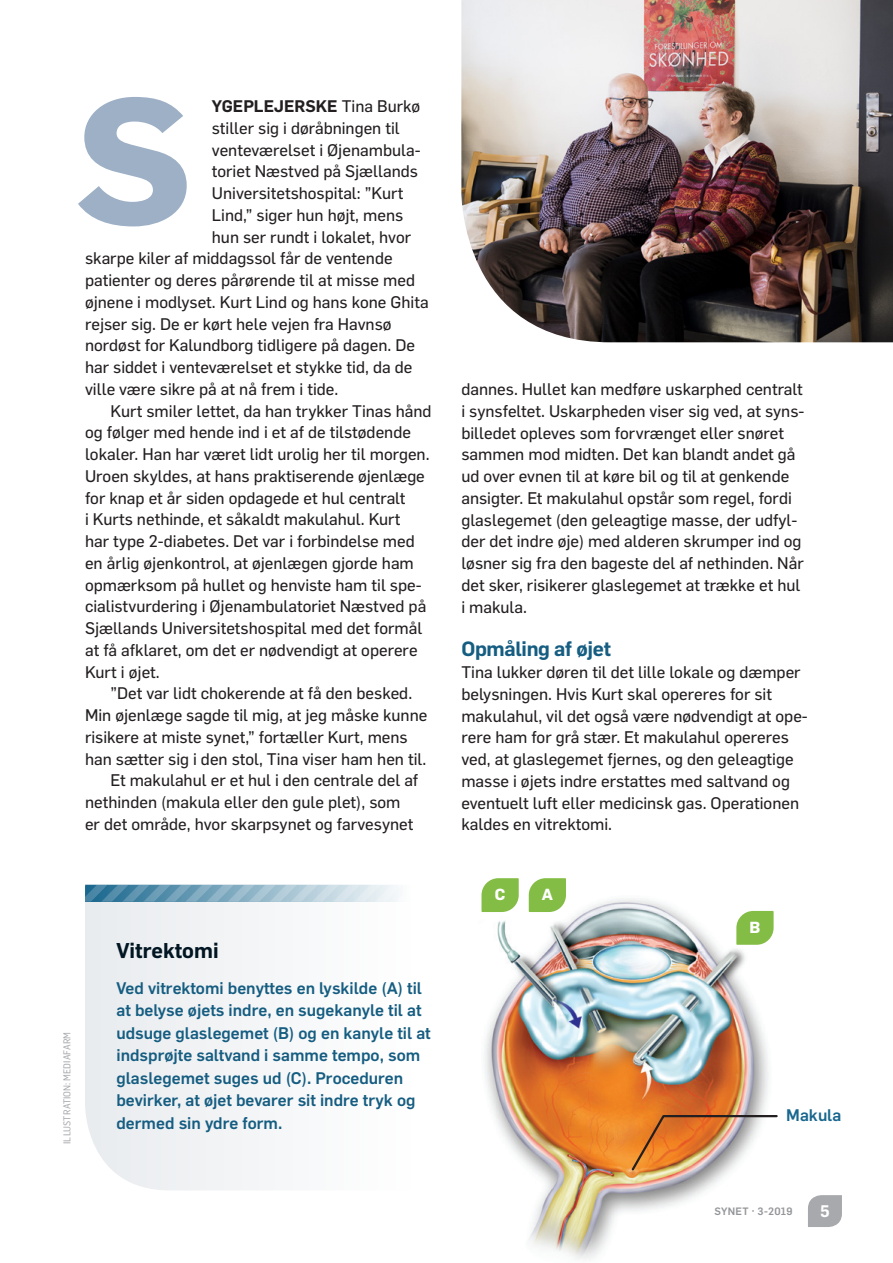
<style>
.page{position:relative;width:893px;height:1263px;background:#fff}
.page>*{position:absolute;margin:0;border:0;box-sizing:border-box;transform-origin:0 0}
.t1{font:700 175.65px "Flama";color:#9db0c6;scale:1.05 1}
.t2{font:600 21px "Flama";color:#011622}
.t3{font:600 20.25px "Flama";letter-spacing:-.015em;color:#155d81}
.t4{font:16.5px/21.8px "Flama Basic";color:#231f20}
.t5{font:500 16.5px/22.5px "Flama";color:#155d81}
.t6{font:600 16.5px "Flama";color:#231f20}
.t7{font:500 16.5px "Flama";color:#19678e}
.t8{font:600 16.5px "Flama";color:#fff}
.t9{font:700 15.75px "Flama";color:#fff}
.t10{font:500 10.5px "Flama";letter-spacing:.025em;color:#939598}
.t11{font:9.75px "Flama Semicondensed Basic";letter-spacing:.01em;color:#a8a9ad}
.s1{font-family:"Flama Basic";font-weight:400}
</style>
<div class="page">
<div style="left:85px;top:912px;width:180px;height:278px;background:#eff1f3"></div>
<img style="left:485px;top:898px;width:287px;height:363px">
<svg style="left:85px;top:878px;width:481px;height:34px"></svg>
<svg style="left:736px;top:911px;width:38px;height:34px"></svg>
<svg style="left:630px;top:1114px;width:148px;height:58px"></svg>
<img style="left:461px;top:0;width:432px;height:342px">
<svg style="left:808px;top:1195px;width:34px;height:32px"></svg>
<h1 class="t1" style="left:75px;top:34px;width:113px">S</h1>
<p class="t6" style="left:212px;top:94px;width:210px">YGEPLEJERSKE <span class="s1">Tina Burkø</span></p>
<p class="t4" style="left:212px;top:116px;width:189px">stiller sig i døråbningen til</p>
<p class="t4" style="left:212px;top:138px;width:210px">venteværelset i Øjenambula-</p>
<p class="t4" style="left:212px;top:160px;width:208px">toriet Næstved på Sjællands</p>
<p class="t4" style="left:212px;top:181px;width:193px">Universitetshospital: ”Kurt</p>
<p class="t4" style="left:212px;top:203px;width:193px">Lind,” siger hun højt, mens</p>
<p class="t4" style="left:212px;top:225px;width:201px">hun ser rundt i lokalet, hvor</p>
<p class="t4" style="left:85px;top:247px;width:309px">skarpe kiler af middagssol får de ventende</p>
<p class="t4" style="left:85px;top:268px;width:332px">patienter og deres pårørende til at misse med</p>
<p class="t4" style="left:85px;top:290px;width:345px">øjnene i modlyset. Kurt Lind og hans kone Ghita</p>
<p class="t4" style="left:85px;top:312px;width:308px">rejser sig. De er kørt hele vejen fra Havnsø</p>
<p class="t4" style="left:85px;top:334px;width:331px">nordøst for Kalundborg tidligere på dagen. De</p>
<p class="t4" style="left:85px;top:355px;width:329px">har siddet i venteværelset et stykke tid, da de</p>
<p class="t4" style="left:85px;top:377px;width:255px">ville være sikre på at nå frem i tide.</p>
<p class="t4" style="left:111px;top:399px;width:323px">Kurt smiler lettet, da han trykker Tinas hånd</p>
<p class="t4" style="left:85px;top:421px;width:327px">og følger med hende ind i et af de tilstødende</p>
<p class="t4" style="left:85px;top:442px;width:346px">lokaler. Han har været lidt urolig her til morgen.</p>
<p class="t4" style="left:85px;top:464px;width:341px">Uroen skyldes, at hans praktiserende øjenlæge</p>
<p class="t4" style="left:85px;top:486px;width:322px">for knap et år siden opdagede et hul centralt</p>
<p class="t4" style="left:85px;top:508px;width:317px">i Kurts nethinde, et såkaldt makulahul. Kurt</p>
<p class="t4" style="left:85px;top:529px;width:331px">har type 2-diabetes. Det var i forbindelse med</p>
<p class="t4" style="left:85px;top:551px;width:330px">en årlig øjenkontrol, at øjenlægen gjorde ham</p>
<p class="t4" style="left:85px;top:573px;width:338px">opmærksom på hullet og henviste ham til spe-</p>
<p class="t4" style="left:85px;top:595px;width:343px">cialistvurdering i Øjenambulatoriet Næstved på</p>
<p class="t4" style="left:85px;top:616px;width:339px">Sjællands Universitetshospital med det formål</p>
<p class="t4" style="left:85px;top:638px;width:334px">at få afklaret, om det er nødvendigt at operere</p>
<p class="t4" style="left:85px;top:660px;width:76px">Kurt i øjet.</p>
<p class="t4" style="left:111px;top:682px;width:303px">”Det var lidt chokerende at få den besked.</p>
<p class="t4" style="left:85px;top:703px;width:344px">Min øjenlæge sagde til mig, at jeg måske kunne</p>
<p class="t4" style="left:85px;top:725px;width:324px">risikere at miste synet,” fortæller Kurt, mens</p>
<p class="t4" style="left:85px;top:747px;width:343px">han sætter sig i den stol, Tina viser ham hen til.</p>
<p class="t4" style="left:111px;top:769px;width:309px">Et makulahul er et hul i den centrale del af</p>
<p class="t4" style="left:85px;top:790px;width:317px">nethinden (makula eller den gule plet), som</p>
<p class="t4" style="left:85px;top:812px;width:330px">er det område, hvor skarpsynet og farvesynet</p>
<p class="t11" style="left:61px;top:1144px;width:114px;rotate:-90deg">ILLUSTRATION: MEDIAFARM</p>
<p class="t2" style="left:117px;top:935px;width:104px">Vitrektomi</p>
<p class="t5" style="left:117px;top:975px;width:316px">Ved vitrektomi benyttes en lyskilde (A) til at belyse øjets indre, en sugekanyle til at udsuge glaslegemet (B) og en kanyle til at indsprøjte saltvand i samme tempo, som glaslegemet suges ud (C). Proceduren bevirker, at øjet bevarer sit indre tryk og dermed sin ydre form.</p>
<p class="t4" style="left:461px;top:377px;width:345px">dannes. Hullet kan medføre uskarphed centralt i synsfeltet. Uskarpheden viser sig ved, at syns&shy;billedet opleves som forvrænget eller snøret sammen mod midten. Det kan blandt andet gå ud over evnen til at køre bil og til at genkende ansigter. Et makulahul opstår som regel, fordi glaslegemet (den geleagtige masse, der udfyl&shy;der det indre øje) med alderen skrumper ind og løsner sig fra den bageste del af nethinden. Når det sker, risikerer glaslegemet at trække et hul i makula.</p>
<p class="t3" style="left:461px;top:634px;width:151px">Opmåling af øjet</p>
<p class="t4" style="left:461px;top:660px;width:348px">Tina lukker døren til det lille lokale og dæmper belysningen. Hvis Kurt skal opereres for sit makulahul, vil det også være nødvendigt at ope&shy;rere ham for grå stær. Et makulahul opereres ved, at glaslegemet fjernes, og den geleagtige masse i øjets indre erstattes med saltvand og eventuelt luft eller medicinsk gas. Operationen kaldes en vitrektomi.</p>
<p class="t9" style="left:495px;top:883px;width:12px">C</p>
<p class="t9" style="left:542px;top:883px;width:13px">A</p>
<p class="t9" style="left:750px;top:916px;width:12px">B</p>
<p class="t7" style="left:786px;top:1103px;width:57px">Makula</p>
<p class="t10" style="left:714px;top:1204px;width:80px">SYNET · 3-2019</p>
<p class="t8" style="left:820px;top:1199px;width:11px">5</p>
</div>
